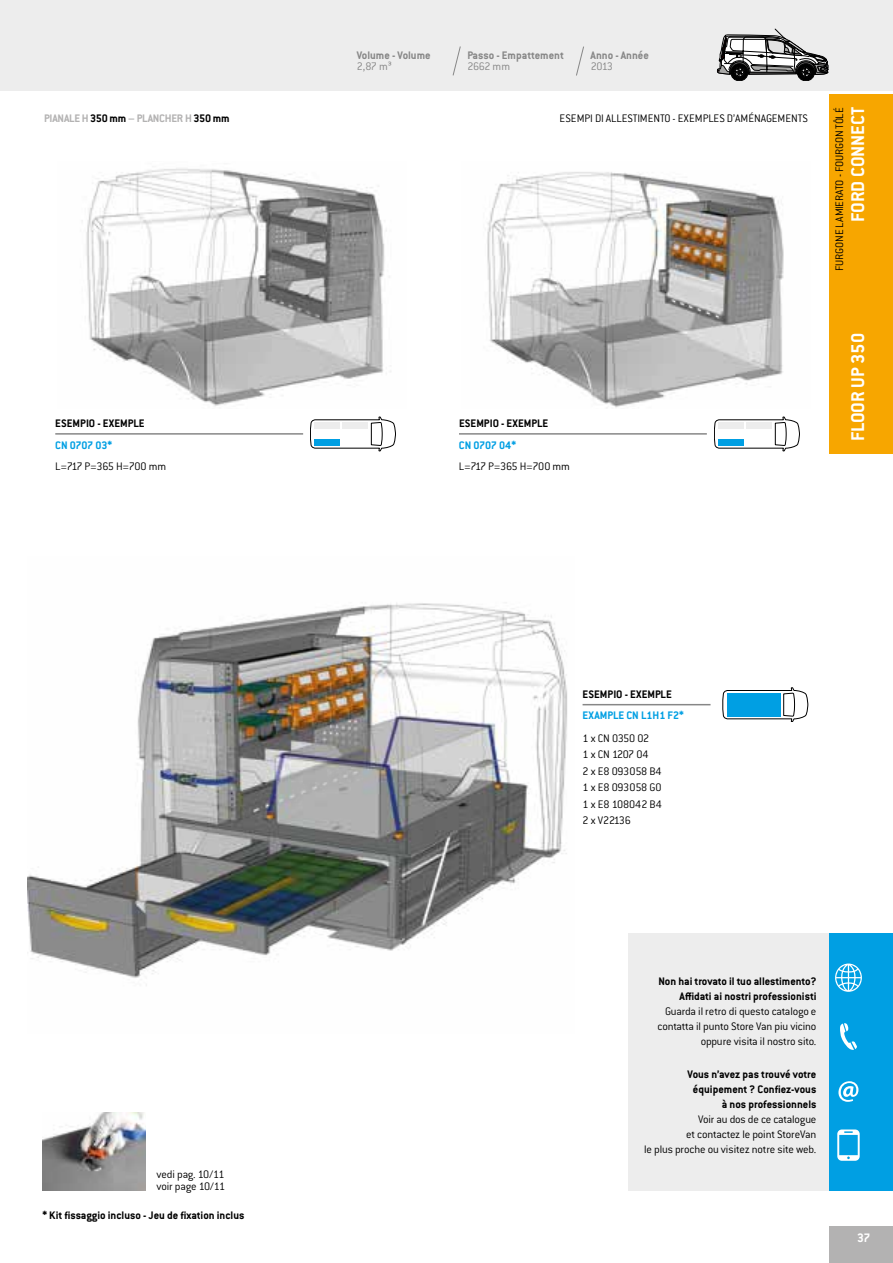
<style>
.page{position:relative;width:893px;height:1263px;background:#fff}
.page>*{position:absolute;margin:0;border:0;box-sizing:border-box;transform-origin:0 0}
.t1{font:700 20.25px "Conduit ITC Pro";color:#fff}
.t2{font:700 13.5px "Conduit ITC Pro";color:#fff}
.t3{font:300 12px/16.5px "Conduit ITC Pro";letter-spacing:-.015em;color:#000}
.t4{font:700 12px/15px "Conduit ITC Pro";color:#000;text-align:right}
.t5{font:700 12px "Conduit ITC Pro";color:#878787}
.t6{font:700 12px "Conduit ITC Pro";color:#009fe3}
.t7{font:300 12px "Conduit ITC Pro";letter-spacing:-.035em;color:#000}
.t8{font:700 12px "Conduit ITC Pro";letter-spacing:-.02em;color:#b3b2b2}
.t9{font:300 12px "Conduit ITC Pro";letter-spacing:-.03em;color:#878787}
.s1{color:#000}
</style>
<div class="page">
<div style="left:0;top:0;width:893px;height:90px;background:#ededed"></div>
<div style="left:829px;top:1226px;width:64px;height:37px;background:#b3b2b2"></div>
<div style="left:829px;top:94px;width:64px;height:360px;background:#f7a600"></div>
<div style="left:628px;top:933px;width:265px;height:258px;background:#ededed"></div>
<div style="left:829px;top:933px;width:64px;height:258px;background:#009fe3"></div>
<svg style="left:835px;top:963px;width:27px;height:29px"></svg>
<svg style="left:840px;top:1023px;width:17px;height:27px"></svg>
<svg style="left:838px;top:1081px;width:20px;height:21px"></svg>
<svg style="left:837px;top:1129px;width:23px;height:32px"></svg>
<img style="left:28px;top:603px;width:540px;height:383px">
<img style="left:487px;top:172px;width:297px;height:236px">
<img style="left:82px;top:168px;width:309px;height:238px">
<svg style="left:723px;top:687px;width:85px;height:35px"></svg>
<div style="left:727px;top:693px;width:53px;height:23px;background:#009fe3"></div>
<img style="left:43px;top:1113px;width:103px;height:77px">
<svg style="left:310px;top:417px;width:86px;height:34px"></svg>
<div style="left:343px;top:422px;width:25px;height:7px;background:#ededed"></div>
<div style="left:314px;top:422px;width:26px;height:7px;background:#ededed"></div>
<div style="left:314px;top:439px;width:26px;height:6px;background:#009fe3"></div>
<svg style="left:714px;top:417px;width:86px;height:34px"></svg>
<div style="left:746px;top:422px;width:26px;height:7px;background:#ededed"></div>
<div style="left:718px;top:422px;width:26px;height:7px;background:#ededed"></div>
<div style="left:718px;top:439px;width:26px;height:6px;background:#009fe3"></div>
<div style="left:731px;top:64px;width:17px;height:17px;border:1px solid #000;border-radius:50%"></div>
<div style="left:733px;top:65px;width:13px;height:14px;border:1px solid #000;border-radius:50%"></div>
<div style="left:797px;top:64px;width:17px;height:17px;background:#000;border-radius:50%"></div>
<div style="left:797px;top:64px;width:18px;height:17px;border:1px solid #000;border-radius:50%"></div>
<div style="left:799px;top:65px;width:14px;height:14px;border:1px solid #000;border-radius:50%"></div>
<svg style="left:717px;top:29px;width:112px;height:49px"></svg>
<hr style="left:583px;top:704px;width:127px;height:1px;background:#878787">
<svg style="left:453px;top:46px;width:8px;height:30px"></svg>
<svg style="left:576px;top:46px;width:8px;height:30px"></svg>
<hr style="left:459px;top:433px;width:248px;height:2px;background:#878787">
<hr style="left:55px;top:433px;width:248px;height:2px;background:#878787">
<p class="t8" style="left:44px;top:111px;width:187px">PIANALE H <span class="s1">350 mm</span> – PLANCHER H <span class="s1">350 mm</span></p>
<p class="t5" style="left:357px;top:48px;width:75px">Volume - Volume</p>
<p class="t5" style="left:467px;top:48px;width:98px">Passo - Empattement</p>
<p class="t5" style="left:591px;top:48px;width:60px">Anno - Année</p>
<p class="t9" style="left:357px;top:60px;width:37px">2,87 m³</p>
<p class="t9" style="left:467px;top:60px;width:44px">2662 mm</p>
<p class="t9" style="left:591px;top:60px;width:24px">2013</p>
<p class="t3" style="left:560px;top:111px;width:250px">ESEMPI DI ALLESTIMENTO - EXEMPLES D’AMÉNAGEMENTS</p>
<p class="t4" style="left:55px;top:416px;width:91px">ESEMPIO - EXEMPLE</p>
<p class="t4" style="left:459px;top:416px;width:91px">ESEMPIO - EXEMPLE</p>
<p class="t7" style="left:55px;top:460px;width:113px">L=717 P=365 H=700 mm</p>
<p class="t7" style="left:459px;top:460px;width:113px">L=717 P=365 H=700 mm</p>
<p class="t6" style="left:55px;top:438px;width:58px">CN 0707 03*</p>
<p class="t6" style="left:459px;top:438px;width:59px">CN 0707 04*</p>
<h1 class="t1" style="left:846px;top:222px;width:116px;rotate:-90deg">FORD CONNECT</h1>
<p class="t3" style="left:831px;top:271px;width:165px;rotate:-90deg">FURGONE LAMIERATO - FOURGON TÔLÉ</p>
<h1 class="t1" style="left:846px;top:441px;width:110px;rotate:-90deg">FLOOR UP 350</h1>
<p class="t3" style="left:157px;top:1169px;width:70px;line-height:12px">vedi pag. 10/11 voir page 10/11</p>
<p class="t4" style="left:43px;top:1208px;width:204px">* Kit fissaggio incluso - Jeu de fixation inclus</p>
<p class="t4" style="left:583px;top:687px;width:91px">ESEMPIO - EXEMPLE</p>
<p class="t6" style="left:583px;top:709px;width:103px">EXAMPLE CN L1H1 F2*</p>
<p class="t3" style="left:583px;top:730px;width:81px">1 x CN 0350 02<br>1 x CN 1207 04<br>2 x E8 093058 B4<br>1 x E8 093058 G0<br>1 x E8 108042 B4<br>2 x V22136</p>
<p class="t4" style="left:658px;top:974px;width:159px">Non hai trovato il tuo allestimento?<br>Affidati ai nostri professionisti</p>
<p class="t3" style="left:657px;top:1004px;width:161px;line-height:15px;text-align:right">Guarda il retro di questo catalogo e contatta il punto Store Van piu vicino oppure visita il nostro sito.</p>
<p class="t4" style="left:687px;top:1067px;width:130px">Vous n’avez pas trouvé votre équipement ? Confiez-vous à nos professionnels</p>
<p class="t3" style="left:644px;top:1112px;width:174px;line-height:15px;text-align:right">Voir au dos de ce catalogue<br>et contactez le point StoreVan<br>le plus proche ou visitez notre site web.</p>
<p class="t2" style="left:857px;top:1229px;width:15px">37</p>
</div>
